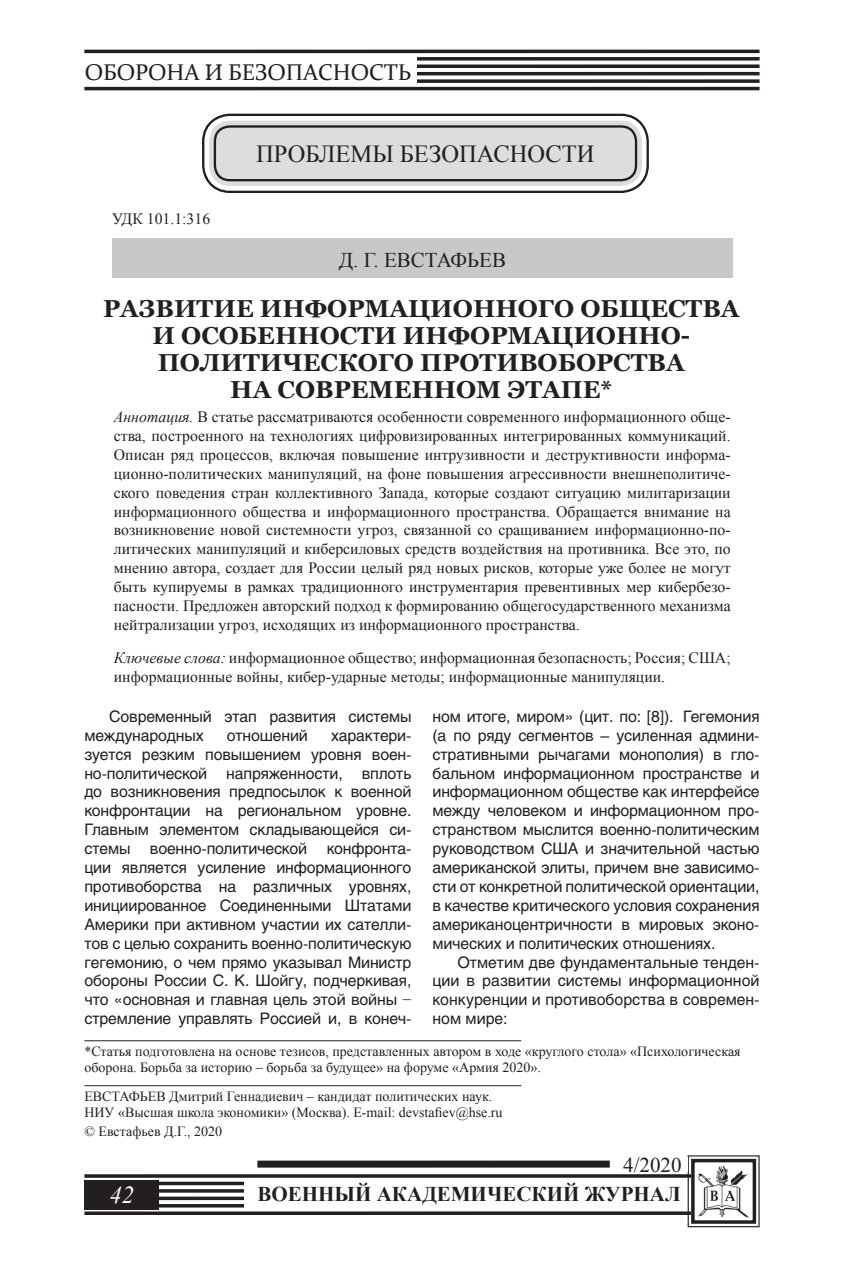
<style>
.page{position:relative;width:844px;height:1265px;background:#fff}
.page>*{position:absolute;margin:0;border:0;box-sizing:border-box;transform-origin:0 0}
.t1{font:700 24.5px/26.9px "Georgia";color:#231f20;text-align:center}
.t2{font:24.5px "Times New Roman";color:#231f20}
.t3{font:italic 24.5px "Times New Roman";color:#fff}
.t4{font:22.75px "Constantia";color:#231f20}
.t5{font:700 21px "Times New Roman";color:#231f20}
.t6{font:21px "Times New Roman";color:#231f20}
.t7{font:15.75px/18.9px "Helios C";letter-spacing:-.01em;color:#231f20;text-align:justify}
.t8{font:15.75px/18.9px "Times New Roman";color:#231f20;text-align:justify}
.t9{font:14px/15.8px "Times New Roman";color:#231f20}
.s1{font-style:italic}
.s2{font-family:"Times New Roman"}
</style>
<div class="page">
<svg style="left:417px;top:64px;width:342px;height:4px"></svg>
<hr style="left:84px;top:72px;width:675px;height:3px;background:#231f20">
<svg style="left:417px;top:57px;width:342px;height:4px"></svg>
<svg style="left:417px;top:79px;width:342px;height:4px"></svg>
<hr style="left:84px;top:87px;width:675px;height:3px;background:#231f20">
<hr style="left:84px;top:50px;width:675px;height:3px;background:#231f20">
<svg style="left:159px;top:1189px;width:85px;height:4px"></svg>
<hr style="left:84px;top:1197px;width:675px;height:3px;background:#231f20">
<hr style="left:84px;top:1182px;width:675px;height:3px;background:#231f20">
<svg style="left:159px;top:1204px;width:85px;height:4px"></svg>
<svg style="left:84px;top:1211px;width:603px;height:4px;background:#3e3a3b"></svg>
<svg style="left:84px;top:1174px;width:603px;height:4px;background:#3e3a3b"></svg>
<div style="left:244px;top:1180px;width:519px;height:29px;background:#fff"></div>
<div style="left:84px;top:1180px;width:75px;height:29px;background:#231f20"></div>
<svg style="left:687px;top:1155px;width:73px;height:73px"></svg>
<div style="left:691px;top:1159px;width:65px;height:65px;border:4px solid #231f20"></div>
<div style="left:257px;top:1161px;width:352px;height:7px;background:#231f20"></div>
<img style="left:697px;top:1165px;width:52px;height:53px">
<div style="left:84px;top:56px;width:333px;height:30px;background:#fff"></div>
<div style="left:209px;top:121px;width:432px;height:65px;background:#dcdddf;border-radius:21px"></div>
<div style="left:202px;top:114px;width:446px;height:79px;border:2px solid #231f20;border-radius:27px"></div>
<div style="left:214px;top:125px;width:423px;height:56px;border:2px solid #231f20;border-radius:15px"></div>
<div style="left:112px;top:238px;width:620px;height:39px;background:#c7c8ca"></div>
<hr style="left:84px;top:1040px;width:437px;height:1px;background:#231f20">
<hr style="left:84px;top:1085px;width:437px;height:1px;background:#231f20">
<h2 class="t4" style="left:85px;top:57px;width:328px">ОБОРОНА И БЕЗОПАСНОСТЬ</h2>
<p class="t8" style="left:112px;top:209px;width:100px">УДК 101.1:316</p>
<h1 class="t2" style="left:256px;top:137px;width:340px">ПРОБЛЕМЫ БЕЗОПАСНОСТИ</h1>
<h3 class="t6" style="left:339px;top:246px;width:169px">Д. Г. ЕВСТАФЬЕВ</h3>
<h1 class="t1" style="left:103px;top:295px;width:637px">РАЗВИТИЕ ИНФОРМАЦИОННОГО ОБЩЕСТВА<br>И ОСОБЕННОСТИ ИНФОРМАЦИОННО-<br>ПОЛИТИЧЕСКОГО ПРОТИВОБОРСТВА<br>НА СОВРЕМЕННОМ ЭТАПЕ*</h1>
<p class="t8" style="left:114px;top:407px;width:618px"><span class="s1">Аннотация.</span> В статье рассматриваются особенности современного информационного обще&shy;ства, построенного на технологиях цифровизированных интегрированных коммуникаций.<br>Описан ряд процессов, включая повышение интрузивности и деструктивности информа&shy;ционно-политических манипуляций, на фоне повышения агрессивности внешнеполитиче&shy;ского поведения стран коллективного Запада, которые создают ситуацию милитаризации информационного общества и информационного пространства. Обращается внимание на возникновение новой системности угроз, связанной со сращиванием информационно-по&shy;литических манипуляций и киберсиловых средств воздействия на противника. Все это, по мнению автора, создает для России целый ряд новых рисков, которые уже более не могут быть купируемы в рамках традиционного инструментария превентивных мер кибербезо&shy;пасности. Предложен авторский подход к формированию общегосударственного механизма нейтрализации угроз, исходящих из информационного пространства.</p>
<p class="t8" style="left:114px;top:648px;width:618px"><span class="s1">Ключевые слова:</span> информационное общество; информационная безопасность; Россия; США; информационные войны, кибер-ударные методы; информационные манипуляции.</p>
<p class="t7" style="left:84px;top:707px;width:328px;text-indent:25px">Современный этап развития системы международных</p>
<p class="t7" style="left:227px;top:726px;width:83px">отношений</p>
<p class="t7" style="left:84px;top:726px;width:328px;text-indent:246px">характери&shy;зуется резким повышением уровня воен&shy;но-политической напряженности, вплоть до возникновения предпосылок к военной конфронтации на региональном уровне.<br>Главным элементом складывающейся си&shy;стемы военно-политической конфронта&shy;ции является усиление информационного противоборства на различных уровнях, инициированное Соединенными Штатами Америки при активном участии их сателли&shy;тов с целью сохранить военно-политическую гегемонию, о чем прямо указывал Министр обороны России С. К. Шойгу, подчеркивая, что «основная и главная цель этой войны <span class="s2">− </span>стремление управлять Россией и, в конеч-</p>
<p class="t7" style="left:432px;top:707px;width:328px">ном итоге, миром» (цит. по: [8]). Гегемония (а по ряду сегментов – усиленная админи&shy;стративными рычагами монополия) в гло&shy;бальном информационном пространстве и информационном обществе как интерфейсе между человеком и информационном про&shy;странством мыслится военно-политическим руководством США и значительной частью американской элиты, причем вне зависимо&shy;сти от конкретной политической ориентации, в качестве критического условия сохранения американоцентричности в мировых эконо&shy;мических и политических отношениях.</p>
<p class="t7" style="left:432px;top:952px;width:328px;text-indent:25px">Отметим две фундаментальные тенден&shy;ции в развитии системы информационной конкуренции и противоборства в современ&shy;ном мире:</p>
<p class="t9" style="left:84px;top:1043px;width:657px">*Статья подготовлена на основе тезисов, представленных автором в ходе «круглого стола» «Психологическая оборона. Борьба за историю – борьба за будущее» на форуме «Армия 2020».</p>
<p class="t9" style="left:84px;top:1088px;width:419px">ЕВСТАФЬЕВ Дмитрий Геннадиевич – кандидат политических наук.<br>НИУ «Высшая школа экономики» (Москва). E-mail: devstafiev@hse.ru</p>
<p class="t9" style="left:84px;top:1123px;width:139px">© Евстафьев Д.Г., 2020</p>
<h3 class="t6" style="left:623px;top:1150px;width:60px">4/2020</h3>
<h1 class="t3" style="left:109px;top:1178px;width:26px">42</h1>
<h3 class="t5" style="left:257px;top:1180px;width:424px">ВОЕННЫЙ АКАДЕМИЧЕСКИЙ ЖУРНАЛ</h3>
</div>
